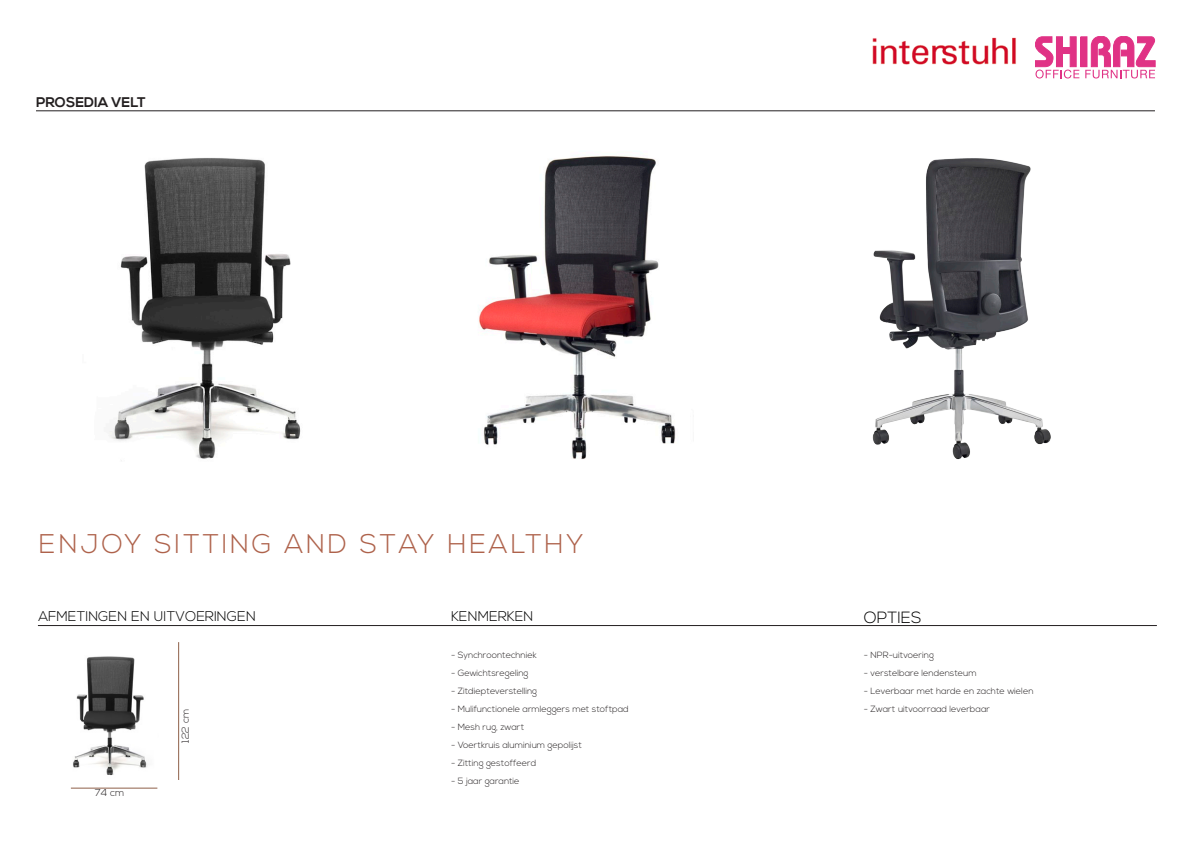
<style>
.page{position:relative;width:1191px;height:842px;background:#fff}
.page>*{position:absolute;margin:0;border:0;box-sizing:border-box;transform-origin:0 0}
.t1{font:300 27px "Nexa";letter-spacing:.1em;color:#ae624b}
.t2{font:300 16.3px "Nexa";color:#000001}
.t3{font:300 14px "Nexa";color:#000}
.t4{font:700 14px "Nexa";color:#231f20}
.t5{font:300 10px "Nexa";color:#231f20}
.t6{font:300 9px "Nexa";color:#231f20}
</style>
<div class="page">
<hr style="left:36px;top:110px;width:1119px;height:1px;background:#231f20">
<div style="left:1081px;top:37px;width:6px;height:30px;background:#e03285"></div>
<div style="left:1080px;top:37px;width:7px;height:30px;border:1px solid #e03285"></div>
<svg style="left:1035px;top:36px;width:44px;height:42px"></svg>
<svg style="left:1085px;top:36px;width:70px;height:42px"></svg>
<hr style="left:38px;top:625px;width:1118px;height:1px;background:#231f20">
<img style="left:109px;top:158px;width:192px;height:303px">
<img style="left:479px;top:156px;width:197px;height:303px">
<img style="left:872px;top:158px;width:179px;height:302px">
<img style="left:71px;top:656px;width:87px;height:132px">
<hr style="left:178px;top:642px;width:1px;height:138px;background:#8e6049">
<hr style="left:71px;top:788px;width:86px;height:1px;background:#8e6049">
<img style="left:872px;top:37px;width:144px;height:28px">
<p class="t4" style="left:36px;top:94px;width:111px">PROSEDIA VELT</p>
<p class="t1" style="left:39px;top:528px;width:546px">ENJOY SITTING AND STAY HEALTHY</p>
<p class="t3" style="left:38px;top:608px;width:219px">AFMETINGEN EN UITVOERINGEN</p>
<p class="t3" style="left:451px;top:608px;width:84px">KENMERKEN</p>
<p class="t5" style="left:95px;top:787px;width:31px">74 cm</p>
<p class="t5" style="left:180px;top:743px;width:35px;rotate:-90deg">122 cm</p>
<p class="t6" style="left:451px;top:650px;width:87px">- Synchroontechniek</p>
<p class="t6" style="left:451px;top:668px;width:79px">- Gewichtsregeling</p>
<p class="t6" style="left:451px;top:686px;width:88px">- Zitdiepteverstelling</p>
<p class="t6" style="left:451px;top:704px;width:179px">- Mulifunctionele armleggers met stoftpad</p>
<p class="t6" style="left:451px;top:722px;width:75px">- Mesh rug, zwart</p>
<p class="t6" style="left:451px;top:740px;width:132px">- Voertkruis aluminium gepolijst</p>
<p class="t6" style="left:451px;top:758px;width:87px">- Zitting gestoffeerd</p>
<p class="t6" style="left:451px;top:776px;width:70px">- 5 jaar garantie</p>
<p class="t2" style="left:864px;top:608px;width:59px">OPTIES</p>
<p class="t6" style="left:864px;top:650px;width:72px">- NPR-uitvoering</p>
<p class="t6" style="left:864px;top:668px;width:114px">- verstelbare lendensteum</p>
<p class="t6" style="left:864px;top:686px;width:171px">- Leverbaar met harde en zachte wielen</p>
<p class="t6" style="left:864px;top:704px;width:128px">- Zwart uitvoorraad leverbaar</p>
</div>
